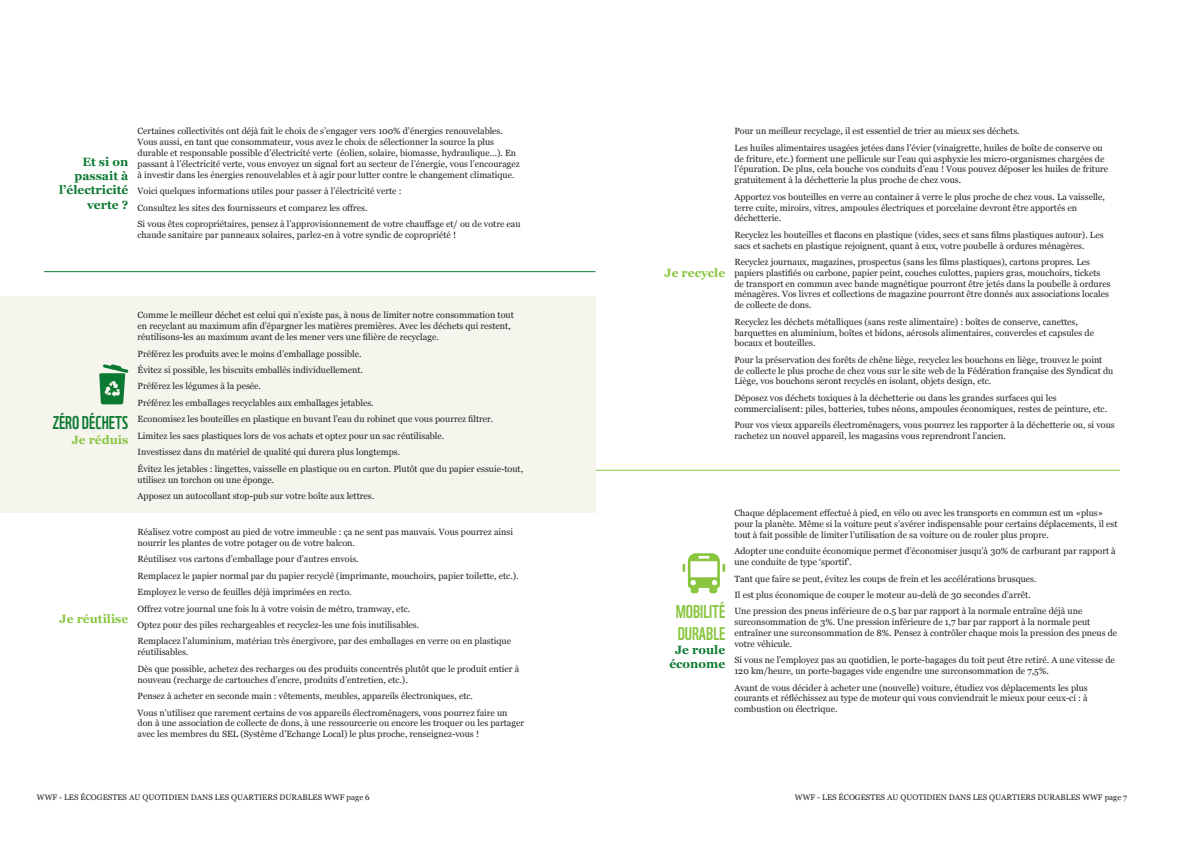
<style>
.page{position:relative;width:1191px;height:842px;background:#fff}
.page>*{position:absolute;margin:0;border:0;box-sizing:border-box;transform-origin:0 0}
.t1{font:18px/21.6px "WWF";color:#89c53f}
.t2{font:18px "WWF";color:#0b7931}
.t3{font:700 12px/14.4px "Georgia";color:#0b7931;text-align:right}
.t4{font:700 12px "Georgia";color:#89c53f}
.t5{font:9px/10.8px "Georgia";color:#231f20}
.t6{font:8px "Georgia";color:#231f20}
</style>
<div class="page">
<div style="left:0;top:296px;width:595px;height:217px;background:#f5f5ee"></div>
<hr style="left:44px;top:271px;width:551px;height:1px;background:#0b7931">
<svg style="left:99px;top:364px;width:29px;height:40px"></svg>
<hr style="left:595px;top:470px;width:525px;height:1px;background:#89c53f">
<svg style="left:682px;top:553px;width:43px;height:40px"></svg>
<h2 class="t3" style="left:59px;top:154px;width:71px">Et si on passait à l’électricité verte ?</h2>
<p class="t5" style="left:137px;top:126px;width:384px">Certaines collectivités ont déjà fait le choix de s’engager vers 100% d’énergies renouvelables.<br>Vous aussi, en tant que consommateur, vous avez le choix de sélectionner la source la plus durable et responsable possible d’électricité verte (éolien, solaire, biomasse, hydraulique…). En passant à l’électricité verte, vous envoyez un signal fort au secteur de l’énergie, vous l’encouragez à investir dans les énergies renouvelables et à agir pour lutter contre le changement climatique.</p>
<p class="t5" style="left:137px;top:183px;width:384px;line-height:16.5px">Voici quelques informations utiles pour passer à l’électricité verte :<br>Consultez les sites des fournisseurs et comparez les offres.<br>Si vous êtes copropriétaires, pensez à l’approvisionnement de votre chauffage et/ ou de votre eau</p>
<p class="t5" style="left:137px;top:229px;width:320px">chaude sanitaire par panneaux solaires, parlez-en à votre syndic de copropriété !</p>
<h1 class="t2" style="left:53px;top:409px;width:64px">ZÉRO DÉCHETS</h1>
<h2 class="t4" style="left:72px;top:432px;width:58px">Je réduis</h2>
<p class="t5" style="left:137px;top:310px;width:378px">Comme le meilleur déchet est celui qui n’existe pas, à nous de limiter notre consommation tout en recyclant au maximum afin d’épargner les matières premières. Avec les déchets qui restent, réutilisons-les au maximum avant de les mener vers une filière de recyclage.</p>
<p class="t5" style="left:137px;top:345px;width:387px;line-height:16.5px">Préférez les produits avec le moins d’emballage possible.<br>Évitez si possible, les biscuits emballés individuellement.<br>Préférez les légumes à la pesée.<br>Préférez les emballages recyclables aux emballages jetables.<br>Economisez les bouteilles en plastique en buvant l’eau du robinet que vous pourrez filtrer.<br>Limitez les sacs plastiques lors de vos achats et optez pour un sac réutilisable.<br>Investissez dans du matériel de qualité qui durera plus longtemps.<br>Évitez les jetables : lingettes, vaisselle en plastique ou en carton. Plutôt que du papier essuie-tout,</p>
<p class="t5" style="left:137px;top:471px;width:238px;line-height:16.5px">utilisez un torchon ou une éponge.<br>Apposez un autocollant stop-pub sur votre boîte aux lettres.</p>
<h2 class="t4" style="left:60px;top:612px;width:70px">Je réutilise</h2>
<p class="t5" style="left:137px;top:526px;width:377px">Réalisez votre compost au pied de votre immeuble : ça ne sent pas mauvais. Vous pourrez ainsi nourrir les plantes de votre potager ou de votre balcon.</p>
<p class="t5" style="left:137px;top:551px;width:382px;line-height:16.5px">Réutilisez vos cartons d’emballage pour d’autres envois.<br>Remplacez le papier normal par du papier recyclé (imprimante, mouchoirs, papier toilette, etc.).<br>Employez le verso de feuilles déjà imprimées en recto.<br>Offrez votre journal une fois lu à votre voisin de métro, tramway, etc.<br>Optez pour des piles rechargeables et recyclez-les une fois inutilisables.<br>Remplacez l’aluminium, matériau très énergivore, par des emballages en verre ou en plastique</p>
<p class="t5" style="left:137px;top:644px;width:383px;line-height:16.5px">réutilisables.<br>Dès que possible, achetez des recharges ou des produits concentrés plutôt que le produit entier à</p>
<p class="t5" style="left:137px;top:671px;width:371px;line-height:16.5px">nouveau (recharge de cartouches d’encre, produits d’entretien, etc.).<br>Pensez à acheter en seconde main : vêtements, meubles, appareils électroniques, etc.<br>Vous n’utilisez que rarement certains de vos appareils électroménagers, vous pourrez faire un</p>
<p class="t5" style="left:137px;top:718px;width:388px">don à une association de collecte de dons, à une ressourcerie ou encore les troquer ou les partager avec les membres du SEL (Système d’Echange Local) le plus proche, renseignez-vous !</p>
<h2 class="t4" style="left:664px;top:265px;width:62px">Je recycle</h2>
<p class="t5" style="left:734px;top:123px;width:370px;line-height:16.5px">Pour un meilleur recyclage, il est essentiel de trier au mieux ses déchets.<br>Les huiles alimentaires usagées jetées dans l’évier (vinaigrette, huiles de boîte de conserve ou</p>
<p class="t5" style="left:734px;top:153px;width:375px">de friture, etc.) forment une pellicule sur l’eau qui asphyxie les micro-organismes chargées de l’épuration. De plus, cela bouche vos conduits d’eau ! Vous pouvez déposer les huiles de friture gratuitement à la déchetterie la plus proche de chez vous.</p>
<p class="t5" style="left:734px;top:191px;width:372px">Apportez vos bouteilles en verre au container à verre le plus proche de chez vous. La vaisselle, terre cuite, miroirs, vitres, ampoules électriques et porcelaine devront être apportés en déchetterie.</p>
<p class="t5" style="left:734px;top:229px;width:371px">Recyclez les bouteilles et flacons en plastique (vides, secs et sans films plastiques autour). Les sacs et sachets en plastique rejoignent, quant à eux, votre poubelle à ordures ménagères.</p>
<p class="t5" style="left:734px;top:257px;width:378px">Recyclez journaux, magazines, prospectus (sans les films plastiques), cartons propres. Les papiers plastifiés ou carbone, papier peint, couches culottes, papiers gras, mouchoirs, tickets de transport en commun avec bande magnétique pourront être jetés dans la poubelle à ordures ménagères. Vos livres et collections de magazine pourront être donnés aux associations locales de collecte de dons.</p>
<p class="t5" style="left:734px;top:316px;width:361px">Recyclez les déchets métalliques (sans reste alimentaire) : boîtes de conserve, canettes, barquettes en aluminium, boîtes et bidons, aérosols alimentaires, couvercles et capsules de bocaux et bouteilles.</p>
<p class="t5" style="left:734px;top:354px;width:380px">Pour la préservation des forêts de chêne liège, recyclez les bouchons en liège, trouvez le point de collecte le plus proche de chez vous sur le site web de la Fédération française des Syndicat du<br>Liège, vos bouchons seront recyclés en isolant, objets design, etc.</p>
<p class="t5" style="left:734px;top:393px;width:374px">Déposez vos déchets toxiques à la déchetterie ou dans les grandes surfaces qui les commercialisent: piles, batteries, tubes néons, ampoules économiques, restes de peinture, etc.</p>
<p class="t5" style="left:734px;top:420px;width:382px">Pour vos vieux appareils électroménagers, vous pourrez les rapporter à la déchetterie ou, si vous rachetez un nouvel appareil, les magasins vous reprendront l’ancien.</p>
<h1 class="t1" style="left:675px;top:599px;width:17px">MOBILITÉ<br>DURABLE</h1>
<h2 class="t3" style="left:669px;top:643px;width:57px;text-align:center">Je roule économe</h2>
<p class="t5" style="left:734px;top:508px;width:384px">Chaque déplacement effectué à pied, en vélo ou avec les transports en commun est un «plus» pour la planète. Même si la voiture peut s’avérer indispensable pour certains déplacements, il est tout à fait possible de limiter l’utilisation de sa voiture ou de rouler plus propre.</p>
<p class="t5" style="left:734px;top:546px;width:383px">Adopter une conduite économique permet d’économiser jusqu’à 30% de carburant par rapport à une conduite de type ‘sportif’.</p>
<p class="t5" style="left:734px;top:570px;width:349px;line-height:16.5px">Tant que faire se peut, évitez les coups de frein et les accélérations brusques.<br>Il est plus économique de couper le moteur au-delà de 30 secondes d’arrêt.<br>Une pression des pneus inférieure de 0.5 bar par rapport à la normale entraîne déjà une</p>
<p class="t5" style="left:734px;top:617px;width:384px">surconsommation de 3%. Une pression inférieure de 1,7 bar par rapport à la normale peut entraîner une surconsommation de 8%. Pensez à contrôler chaque mois la pression des pneus de votre véhicule.</p>
<p class="t5" style="left:734px;top:655px;width:382px">Si vous ne l’employez pas au quotidien, le porte-bagages du toit peut être retiré. A une vitesse de<br>120 km/heure, un porte-bagages vide engendre une surconsommation de 7,5%.</p>
<p class="t5" style="left:734px;top:682px;width:355px;text-align:justify">Avant de vous décider à acheter une (nouvelle) voiture, étudiez vos déplacements les plus courants et réfléchissez au type de moteur qui vous conviendrait le mieux pour ceux-ci : à combustion ou électrique.</p>
<p class="t6" style="left:37px;top:792px;width:296px">wwf - LES ÉCOGESTES AU QUOTIDIEN DANS LES QUARTIERS DURABLES WWF</p>
<p class="t6" style="left:347px;top:792px;width:24px">page 6</p>
<p class="t6" style="left:795px;top:792px;width:296px">wwf - LES ÉCOGESTES AU QUOTIDIEN DANS LES QUARTIERS DURABLES WWF</p>
<p class="t6" style="left:1104px;top:792px;width:24px">page 7</p>
</div>
